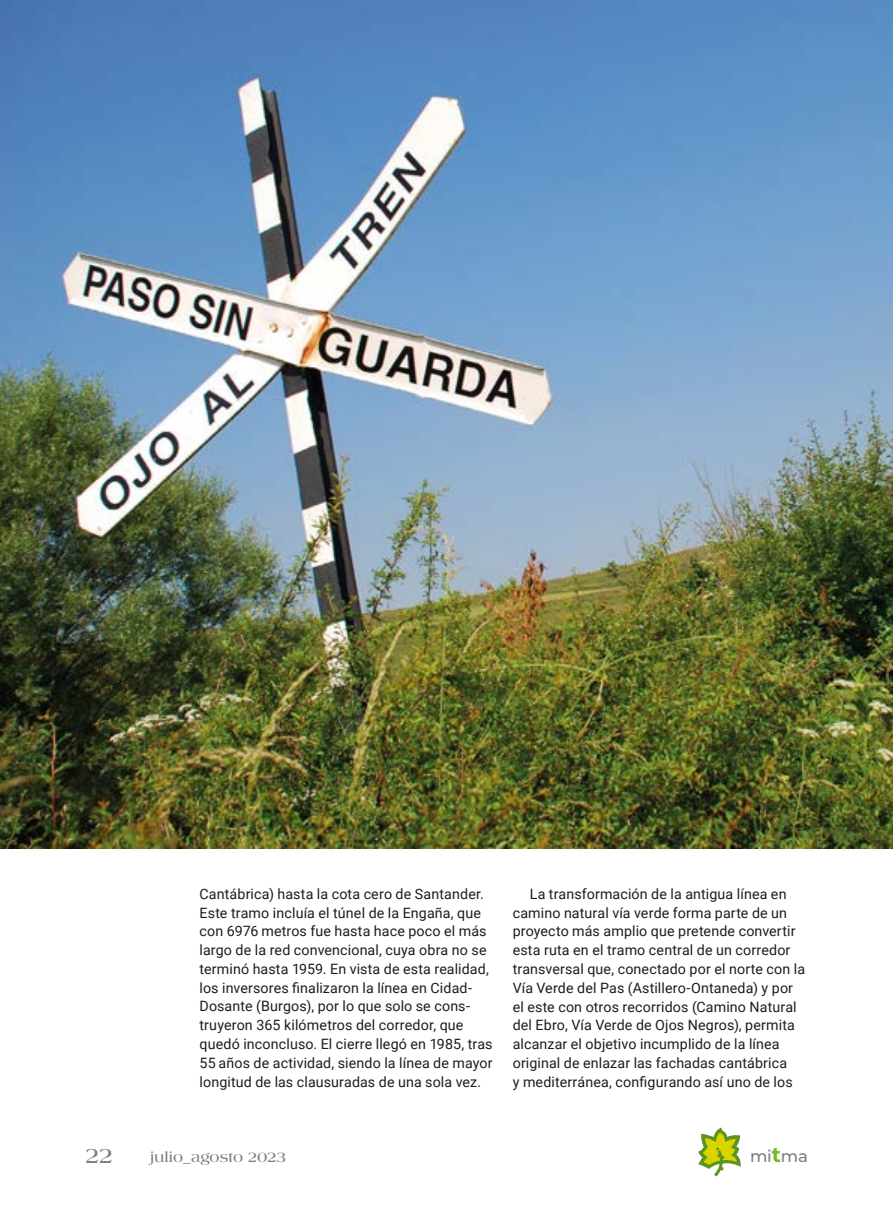
<style>
.page{position:relative;width:893px;height:1212px;background:#fff}
.page>*{position:absolute;margin:0;border:0;box-sizing:border-box;transform-origin:0 0}
.t1{font:700 22.5px "Americana Std";color:#7a8081}
.t2{font:500 16.5px "Montserrat";color:#7a8081}
.t3{font:700 15px "Americana Std";letter-spacing:-.005em;color:#7a8081}
.t4{font:14.25px/18.8px "Roboto";letter-spacing:.01em;color:#1d1d1d}
.s1{font-weight:700;font-size:21px;color:#76b828}
</style>
<div class="page">
<svg style="left:698px;top:1127px;width:43px;height:49px"></svg>
<img style="left:0;top:0;width:893px;height:848px">
<p class="t4" style="left:200px;top:884px;width:295px">Cantábrica) hasta la cota cero de Santander.<br>Este tramo incluía el túnel de la Engaña, que con 6976 metros fue hasta hace poco el más largo de la red convencional, cuya obra no se terminó hasta 1959. En vista de esta realidad, los inversores finalizaron la línea en Cidad-Dosante (Burgos), por lo que solo se cons&shy;truyeron 365 kilómetros del corredor, que quedó inconcluso. El cierre llegó en 1985, tras 55 años de actividad, siendo la línea de mayor longitud de las clausuradas de una sola vez.</p>
<p class="t4" style="left:513px;top:884px;width:294px;text-indent:17px">La transformación de la antigua línea en camino natural vía verde forma parte de un proyecto más amplio que pretende convertir esta ruta en el tramo central de un corredor transversal que, conectado por el norte con la Vía Verde del Pas (Astillero-Ontaneda) y por el este con otros recorridos (Camino Natural del Ebro, Vía Verde de Ojos Negros), permita alcanzar el objetivo incumplido de la línea original de enlazar las fachadas cantábrica<br>y mediterránea, configurando así uno de los</p>
<h1 class="t1" style="left:85px;top:1143px;width:30px">22</h1>
<p class="t3" style="left:150px;top:1148px;width:138px">julio_agosto 2023</p>
<p class="t2" style="left:750px;top:1144px;width:59px">mi<span class="s1">t</span>ma</p>
</div>
